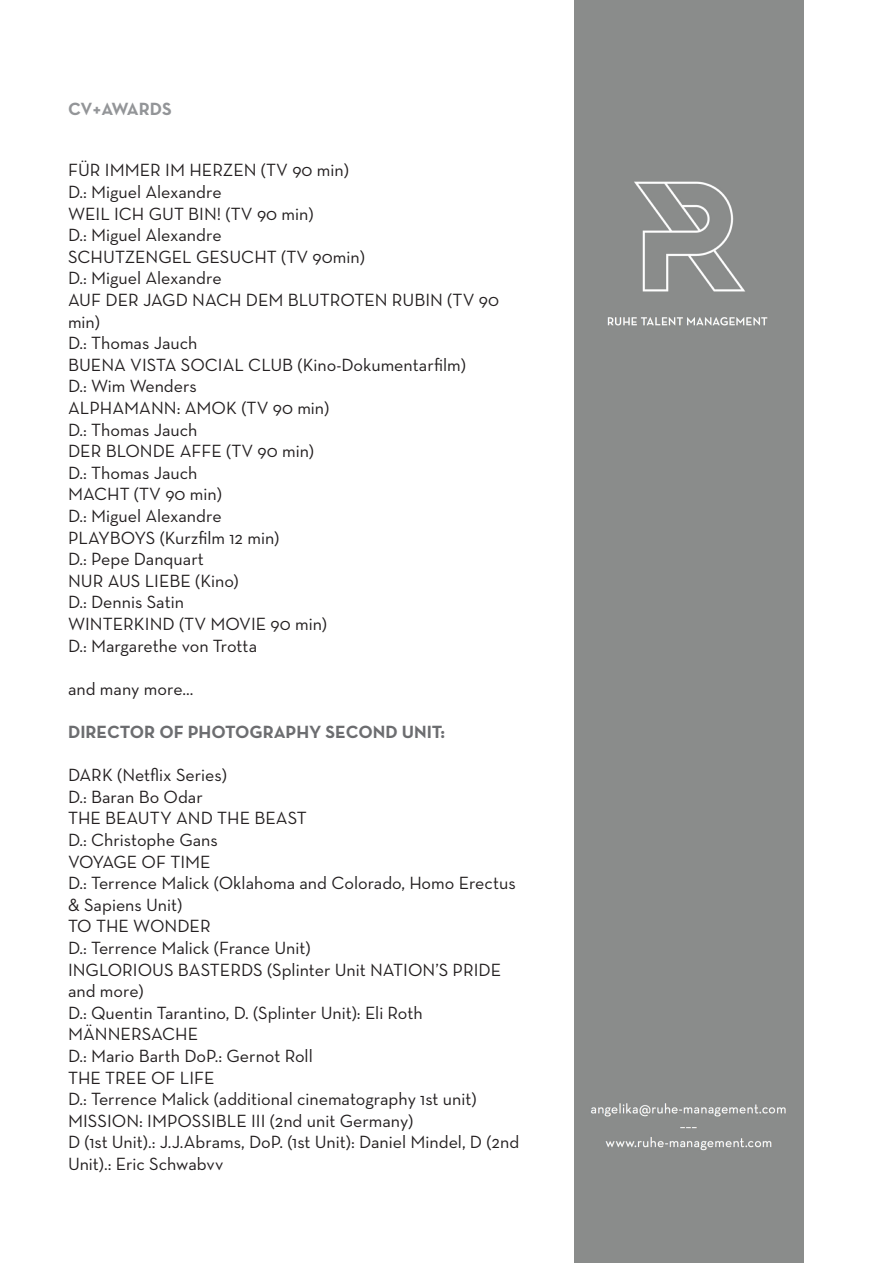
<style>
.page{position:relative;width:893px;height:1263px;background:#fff}
.page>*{position:absolute;margin:0;border:0;box-sizing:border-box;transform-origin:0 0}
.t1{font:18px/21.6px "Neutra Text";color:#231f20}
.t2{font:700 18px "Neutra Text";color:#6c6d70}
.t3{font:18px "Neutra Text TF Bold SC Alt";letter-spacing:-.015em;color:#939598}
</style>
<div class="page">
<div style="left:574px;top:0;width:230px;height:1263px;background:#8a8c8b"></div>
<img style="left:607px;top:181px;width:161px;height:145px">
<img style="left:590px;top:1103px;width:196px;height:48px">
<p class="t3" style="left:68px;top:97px;width:105px">CV+AWARDS</p>
<p class="t1" style="left:68px;top:159px;width:282px">FÜR IMMER IM HERZEN (TV 90 min)</p>
<p class="t1" style="left:68px;top:181px;width:155px">D.: Miguel Alexandre</p>
<p class="t1" style="left:68px;top:202px;width:247px">WEIL ICH GUT BIN! (TV 90 min)</p>
<p class="t1" style="left:68px;top:224px;width:155px">D.: Miguel Alexandre</p>
<p class="t1" style="left:68px;top:245px;width:298px">SCHUTZENGEL GESUCHT (TV 90min)</p>
<p class="t1" style="left:68px;top:267px;width:155px">D.: Miguel Alexandre</p>
<p class="t1" style="left:68px;top:289px;width:432px">AUF DER JAGD NACH DEM BLUTROTEN RUBIN (TV 90 min)</p>
<p class="t1" style="left:68px;top:332px;width:131px">D.: Thomas Jauch</p>
<p class="t1" style="left:68px;top:353px;width:399px">BUENA VISTA SOCIAL CLUB (Kino-Dokumentarfilm)</p>
<p class="t1" style="left:68px;top:375px;width:130px">D.: Wim Wenders</p>
<p class="t1" style="left:68px;top:397px;width:263px">ALPHAMANN: AMOK (TV 90 min)</p>
<p class="t1" style="left:68px;top:418px;width:131px">D.: Thomas Jauch</p>
<p class="t1" style="left:68px;top:440px;width:248px">DER BLONDE AFFE (TV 90 min)</p>
<p class="t1" style="left:68px;top:461px;width:131px">D.: Thomas Jauch</p>
<p class="t1" style="left:68px;top:483px;width:155px">MACHT (TV 90 min)</p>
<p class="t1" style="left:68px;top:505px;width:155px">D.: Miguel Alexandre</p>
<p class="t1" style="left:68px;top:526px;width:213px">PLAYBOYS (Kurzfilm 12 min)</p>
<p class="t1" style="left:68px;top:548px;width:137px">D.: Pepe Danquart</p>
<p class="t1" style="left:68px;top:569px;width:172px">NUR AUS LIEBE (Kino)</p>
<p class="t1" style="left:68px;top:591px;width:117px">D.: Dennis Satin</p>
<p class="t1" style="left:68px;top:613px;width:261px">WINTERKIND (TV MOVIE 90 min)</p>
<p class="t1" style="left:68px;top:634px;width:191px">D.: Margarethe von Trotta</p>
<p class="t1" style="left:68px;top:677px;width:127px">and many more...</p>
<p class="t2" style="left:68px;top:721px;width:379px">DIRECTOR OF PHOTOGRAPHY SECOND UNIT:</p>
<p class="t1" style="left:68px;top:764px;width:160px">DARK (Netflix Series)</p>
<p class="t1" style="left:68px;top:785px;width:136px">D.: Baran Bo Odar</p>
<p class="t1" style="left:68px;top:807px;width:240px">THE BEAUTY AND THE BEAST</p>
<p class="t1" style="left:68px;top:829px;width:151px">D.: Christophe Gans</p>
<p class="t1" style="left:68px;top:850px;width:144px">VOYAGE OF TIME</p>
<p class="t1" style="left:68px;top:872px;width:449px">D.: Terrence Malick (Oklahoma and Colorado, Homo Erectus &amp; Sapiens Unit)</p>
<p class="t1" style="left:68px;top:915px;width:144px">TO THE WONDER</p>
<p class="t1" style="left:68px;top:937px;width:244px">D.: Terrence Malick (France Unit)</p>
<p class="t1" style="left:68px;top:958px;width:435px">INGLORIOUS BASTERDS (Splinter Unit NATION’S PRIDE and more)</p>
<p class="t1" style="left:68px;top:1001px;width:356px">D.: Quentin Tarantino, D. (Splinter Unit): Eli Roth</p>
<p class="t1" style="left:68px;top:1023px;width:132px">MÄNNERSACHE</p>
<p class="t1" style="left:68px;top:1045px;width:246px">D.: Mario Barth DoP.: Gernot Roll</p>
<p class="t1" style="left:68px;top:1066px;width:148px">THE TREE OF LIFE</p>
<p class="t1" style="left:68px;top:1088px;width:410px">D.: Terrence Malick (additional cinematography 1st unit)</p>
<p class="t1" style="left:68px;top:1109px;width:347px">MISSION: IMPOSSIBLE III (2nd unit Germany)</p>
<p class="t1" style="left:68px;top:1131px;width:453px">D (1st Unit).: J.J.Abrams, DoP. (1st Unit): Daniel Mindel, D (2nd<br>Unit).: Eric Schwabvv</p>
</div>
